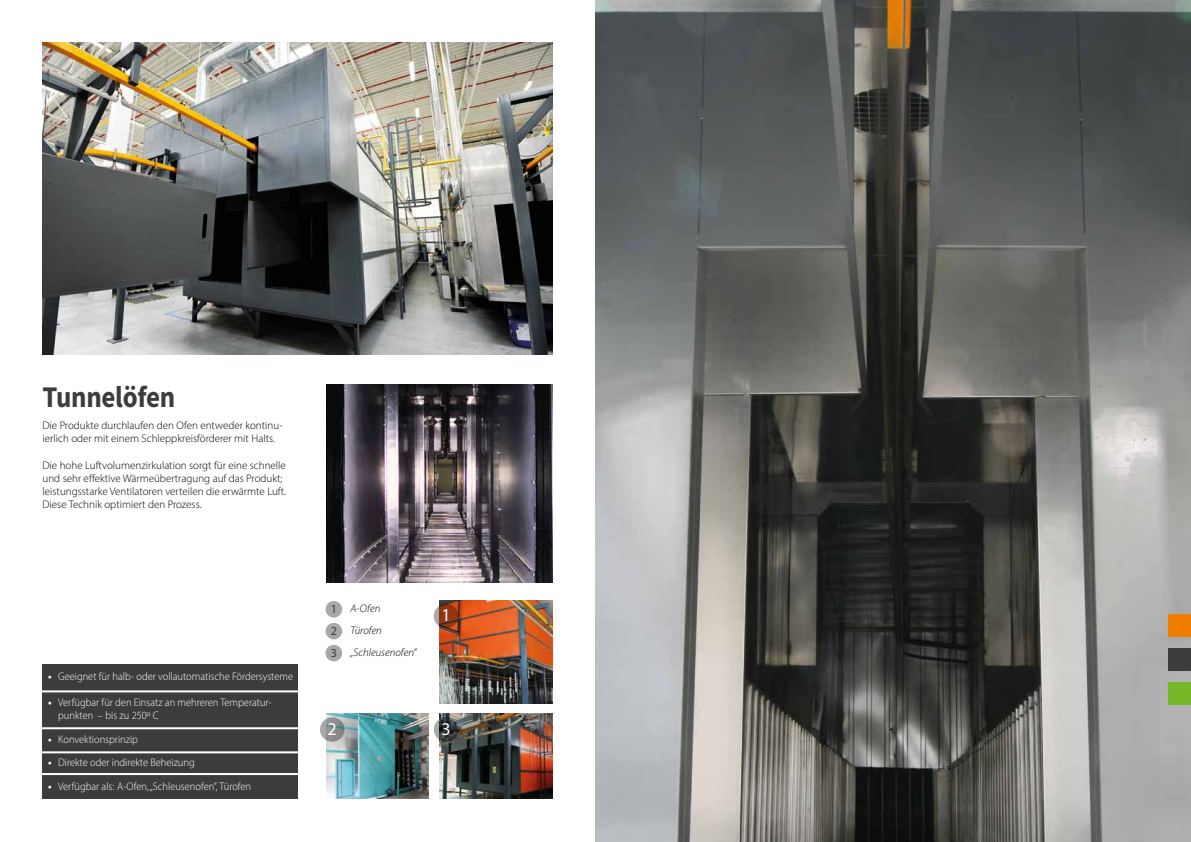
<style>
.page{position:relative;width:1191px;height:842px;background:#fff}
.page>*{position:absolute;margin:0;border:0;box-sizing:border-box;transform-origin:0 0}
.t1{font:700 30px "Source Sans Pro";letter-spacing:-.01em;color:#3c3c3b;scale:.9 1}
.t2{font:18px "Myriad Pro";color:#fff}
.t3{font:12.2px/21.9px "Myriad Pro";color:#3c3c3b;text-align:justify}
.t4{font:300 11px/13.2px "Myriad Pro";color:#000}
.t5{font:300 11px/13.2px "Myriad Pro";color:#fff;scale:.95 1}
.t6{font:italic 300 11px/22px "Myriad Pro";color:#000}
.s1{font-weight:700}
</style>
<div class="page">
<img style="left:595px;top:0;width:596px;height:842px">
<img style="left:43px;top:43px;width:509px;height:311px">
<img style="left:326px;top:384px;width:227px;height:199px">
<img style="left:439px;top:600px;width:114px;height:103px">
<img style="left:439px;top:714px;width:114px;height:85px">
<img style="left:326px;top:714px;width:103px;height:85px">
<svg style="left:434px;top:604px;width:24px;height:24px"></svg>
<div style="left:325px;top:601px;width:17px;height:17px;background:#a8a8a7;border-radius:50%"></div>
<div style="left:325px;top:623px;width:17px;height:16px;background:#a8a8a7;border-radius:50%"></div>
<div style="left:325px;top:645px;width:17px;height:16px;background:#a8a8a7;border-radius:50%"></div>
<svg style="left:434px;top:717px;width:24px;height:25px"></svg>
<svg style="left:320px;top:717px;width:24px;height:25px"></svg>
<div style="left:1168px;top:615px;width:23px;height:22px;background:#ef7d00"></div>
<div style="left:1168px;top:682px;width:23px;height:23px;background:#76b82a"></div>
<div style="left:1168px;top:648px;width:23px;height:23px;background:#3c3c3b"></div>
<div style="left:43px;top:664px;width:255px;height:135px;background:#3c3c3b"></div>
<hr style="left:37px;top:773px;width:267px;height:2px;background:#fff">
<hr style="left:37px;top:751px;width:267px;height:2px;background:#fff">
<hr style="left:37px;top:727px;width:267px;height:2px;background:#fff">
<hr style="left:37px;top:690px;width:267px;height:2px;background:#fff">
<h1 class="t1" style="left:43px;top:376px;width:149px">Tunnelöfen</h1>
<p class="t4" style="left:43px;top:419px;width:241px">Die Produkte durchlaufen den Ofen entweder kontinu&shy;ierlich oder mit einem Schleppkreisförderer mit Halts.</p>
<p class="t4" style="left:43px;top:458px;width:245px">Die hohe Luftvolumenzirkulation sorgt für eine schnelle und sehr effektive Wärmeübertragung auf das Produkt; leistungsstarke Ventilatoren verteilen die erwärmte Luft.<br>Diese Technik optimiert den Prozess.</p>
<p class="t5" style="left:48px;top:670px;width:259px"><span class="s1">•</span> Geeignet für halb- oder vollautomatische Fördersysteme</p>
<p class="t5" style="left:58px;top:696px;width:226px;text-indent:-10px"><span class="s1">•</span> Verfügbar für den Einsatz an mehreren Temperatur&shy;punkten – bis zu 250o C</p>
<p class="t5" style="left:48px;top:733px;width:96px"><span class="s1">•</span> Konvektionsprinzip</p>
<p class="t5" style="left:48px;top:756px;width:156px"><span class="s1">•</span> Direkte oder indirekte Beheizung</p>
<p class="t5" style="left:48px;top:780px;width:215px"><span class="s1">•</span> Verfügbar als: A-Ofen, „Schleusenofen”, Türofen</p>
<p class="t3" style="left:331px;top:597px;width:8px">1<br>2<br>3</p>
<p class="t6" style="left:350px;top:598px;width:68px">A-Ofen<br>Türofen „Schleusenofen”</p>
<h2 class="t2" style="left:441px;top:604px;width:11px">1</h2>
<h2 class="t2" style="left:328px;top:717px;width:11px">2</h2>
<h2 class="t2" style="left:441px;top:717px;width:11px">3</h2>
</div>
